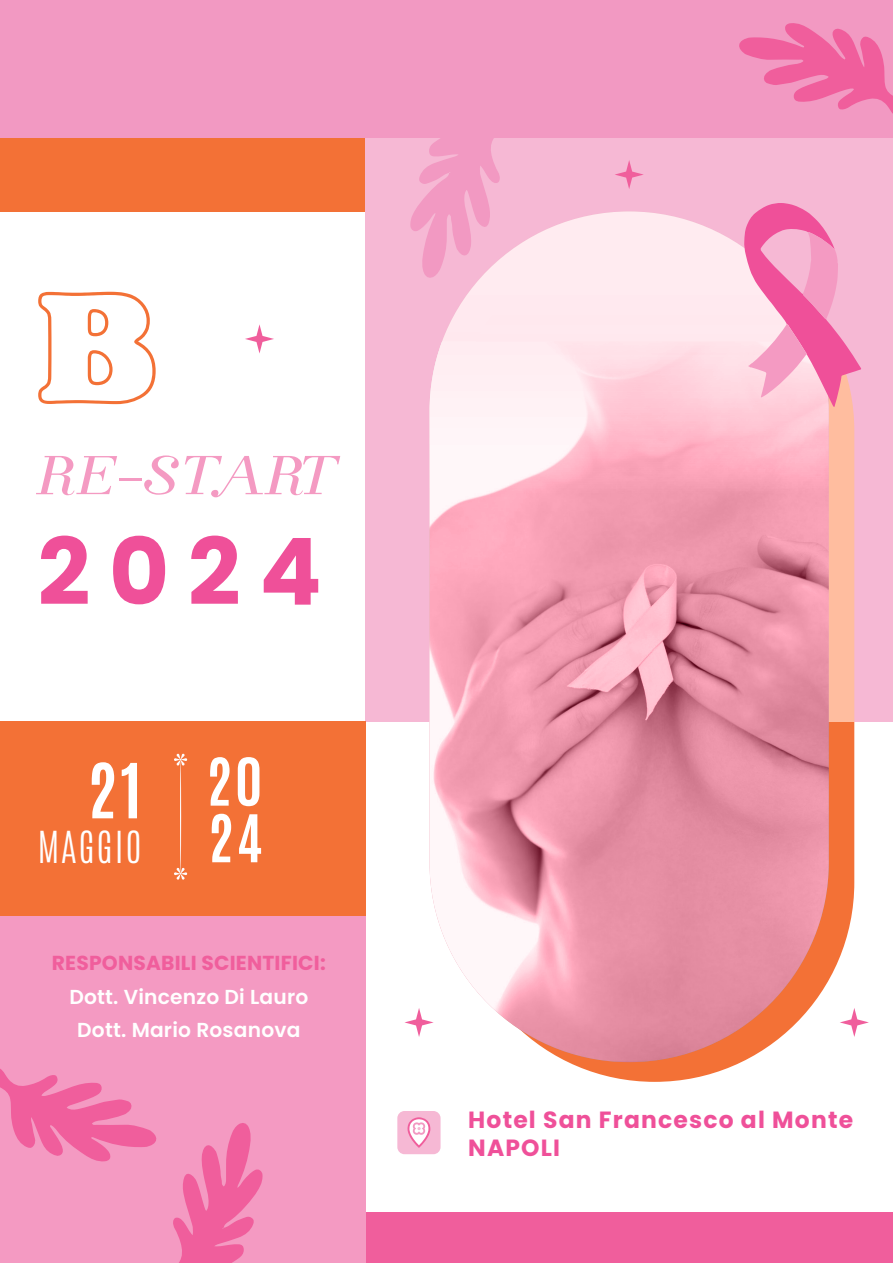
<style>
.page{position:relative;width:893px;height:1263px;background:#fff}
.page>*{position:absolute;margin:0;border:0;box-sizing:border-box;transform-origin:0 0}
.t1{font:162px "Alfredo Heavy Hollow";color:#f37136}
.t2{font:700 92.55px "Poppins";color:#ef5099}
.t3{font:64.5px "Antonio";color:#fff}
.t4{font:55.8px/56.6px "Antonio";color:#fff}
.t5{font:55.5px "Florence";letter-spacing:-.02em;color:#f49ac2}
.t6{font:37.5px "Antonio";letter-spacing:.05em;color:#fff}
.t7{font:700 23.4px/28px "Poppins";letter-spacing:.05em;color:#ef5099}
.t8{font:600 20.25px/33.3px "Poppins";letter-spacing:.01em;color:#fff;text-align:center}
.t9{font:700 20.25px "Poppins";letter-spacing:.01em;color:#f05e9c}
</style>
<div class="page">
<div style="left:0;top:0;width:893px;height:138px;background:#f299c2"></div>
<div style="left:0;top:138px;width:365px;height:73px;background:#f37136"></div>
<div style="left:365px;top:138px;width:528px;height:583px;background:#f6b8d4"></div>
<div style="left:365px;top:1213px;width:528px;height:50px;background:#f05e9c"></div>
<div style="left:0;top:721px;width:365px;height:196px;background:#f37136"></div>
<div style="left:0;top:917px;width:365px;height:346px;background:#f49ac2"></div>
<svg style="left:0;top:1069px;width:157px;height:93px"></svg>
<svg style="left:173px;top:1123px;width:90px;height:140px"></svg>
<svg style="left:739px;top:23px;width:154px;height:91px"></svg>
<svg style="left:410px;top:138px;width:90px;height:140px"></svg>
<svg style="left:174px;top:753px;width:13px;height:127px"></svg>
<svg style="left:455px;top:231px;width:399px;height:851px;background:#f8966a"></svg>
<img style="left:456px;top:877px;width:373px;height:184px">
<svg style="left:429px;top:211px;width:71px;height:67px"></svg>
<svg style="left:429px;top:211px;width:400px;height:851px;background:#f0acbd"></svg>
<div style="left:397px;top:1111px;width:44px;height:43px;background:#f6b8d4;border-radius:7px"></div>
<svg style="left:407px;top:1117px;width:23px;height:31px"></svg>
<svg style="left:744px;top:203px;width:117px;height:204px"></svg>
<svg style="left:404px;top:1008px;width:30px;height:29px"></svg>
<svg style="left:245px;top:324px;width:29px;height:29px"></svg>
<svg style="left:615px;top:160px;width:29px;height:29px"></svg>
<svg style="left:840px;top:1008px;width:29px;height:29px"></svg>
<h1 class="t1" style="left:38px;top:277px;width:120px">B</h1>
<h3 class="t5" style="left:38px;top:443px;width:305px">RE-START</h3>
<h2 class="t2" style="left:38px;top:518px;width:286px">2024</h2>
<h3 class="t3" style="left:87px;top:745px;width:56px">21</h3>
<h3 class="t6" style="left:38px;top:821px;width:106px">MAGGIO</h3>
<h3 class="t4" style="left:206px;top:754px;width:58px">20<br>24</h3>
<p class="t9" style="left:52px;top:951px;width:275px">RESPONSABILI SCIENTIFICI:</p>
<p class="t8" style="left:69px;top:980px;width:241px">Dott. Vincenzo Di Lauro<br>Dott. Mario Rosanova</p>
<p class="t7" style="left:468px;top:1105px;width:386px">Hotel San Francesco al Monte<br>NAPOLI</p>
</div>
